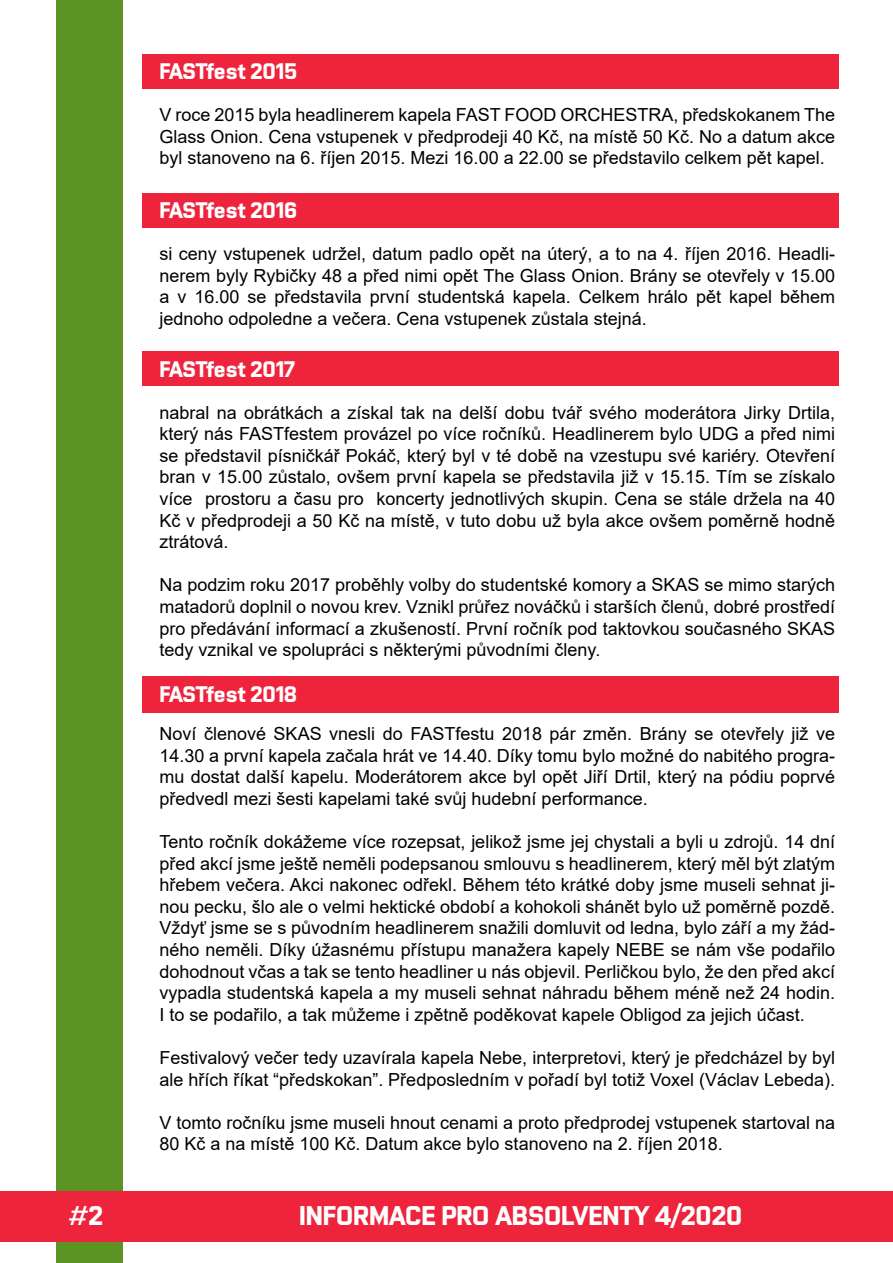
<style>
.page{position:relative;width:893px;height:1263px;background:#fff}
.page>*{position:absolute;margin:0;border:0;box-sizing:border-box;transform-origin:0 0}
.t1{font:700 27px "Vafle VUT";color:#fff}
.t2{font:700 22.5px "Vafle VUT";color:#fff}
.t3{font:18px/21.6px "Arial";color:#000;text-align:justify}
</style>
<div class="page">
<div style="left:56px;top:0;width:67px;height:1263px;background:#5c9424"></div>
<div style="left:0;top:1191px;width:893px;height:51px;background:#ee243d"></div>
<div style="left:142px;top:54px;width:697px;height:35px;background:#ee243d"></div>
<div style="left:142px;top:193px;width:697px;height:35px;background:#ee243d"></div>
<div style="left:142px;top:351px;width:697px;height:35px;background:#ee243d"></div>
<div style="left:142px;top:676px;width:697px;height:36px;background:#ee243d"></div>
<p class="t2" style="left:159px;top:58px;width:139px">FASTfest 2015</p>
<p class="t3" style="left:159px;top:104px;width:677px">V roce 2015 byla headlinerem kapela FAST FOOD ORCHESTRA, předskokanem The Glass Onion. Cena vstupenek v předprodeji 40 Kč, na místě 50 Kč. No a datum akce byl stanoveno na 6. říjen 2015. Mezi 16.00 a 22.00 se představilo celkem pět kapel.</p>
<p class="t2" style="left:159px;top:197px;width:139px">FASTfest 2016</p>
<p class="t3" style="left:159px;top:243px;width:677px">si ceny vstupenek udržel, datum padlo opět na úterý, a to na 4. říjen 2016. Headli&shy;nerem byly Rybičky 48 a před nimi opět The Glass Onion. Brány se otevřely v 15.00 a v 16.00 se představila první studentská kapela. Celkem hrálo pět kapel během jednoho odpoledne a večera. Cena vstupenek zůstala stejná.</p>
<p class="t2" style="left:159px;top:356px;width:137px">FASTfest 2017</p>
<p class="t3" style="left:159px;top:401px;width:677px">nabral na obrátkách a získal tak na delší dobu tvář svého moderátora Jirky Drtila, který nás FASTfestem provázel po více ročníků. Headlinerem bylo UDG a před nimi se představil písničkář Pokáč, který byl v té době na vzestupu své kariéry. Otevření bran v 15.00 zůstalo, ovšem první kapela se představila již v 15.15. Tím se získalo více prostoru a času pro koncerty jednotlivých skupin. Cena se stále držela na 40<br>Kč v předprodeji a 50 Kč na místě, v tuto dobu už byla akce ovšem poměrně hodně ztrátová.</p>
<p class="t3" style="left:159px;top:574px;width:677px">Na podzim roku 2017 proběhly volby do studentské komory a SKAS se mimo starých matadorů doplnil o novou krev. Vznikl průřez nováčků i starších členů, dobré prostředí pro předávání informací a zkušeností. První ročník pod taktovkou současného SKAS tedy vznikal ve spolupráci s některými původními členy.</p>
<p class="t2" style="left:159px;top:681px;width:139px">FASTfest 2018</p>
<p class="t3" style="left:159px;top:723px;width:677px">Noví členové SKAS vnesli do FASTfestu 2018 pár změn. Brány se otevřely již ve 14.30 a první kapela začala hrát ve 14.40. Díky tomu bylo možné do nabitého progra&shy;mu dostat další kapelu. Moderátorem akce byl opět Jiří Drtil, který na pódiu poprvé předvedl mezi šesti kapelami také svůj hudební performance.</p>
<p class="t3" style="left:159px;top:831px;width:677px">Tento ročník dokážeme více rozepsat, jelikož jsme jej chystali a byli u zdrojů. 14 dní před akcí jsme ještě neměli podepsanou smlouvu s headlinerem, který měl být zlatým hřebem večera. Akci nakonec odřekl. Během této krátké doby jsme museli sehnat ji&shy;nou pecku, šlo ale o velmi hektické období a kohokoli shánět bylo už poměrně pozdě.<br>Vždyť jsme se s původním headlinerem snažili domluvit od ledna, bylo září a my žád&shy;ného neměli. Díky úžasnému přístupu manažera kapely NEBE se nám vše podařilo dohodnout včas a tak se tento headliner u nás objevil. Perličkou bylo, že den před akcí vypadla studentská kapela a my museli sehnat náhradu během méně než 24 hodin.<br>I to se podařilo, a tak můžeme i zpětně poděkovat kapele Obligod za jejich účast.</p>
<p class="t3" style="left:159px;top:1047px;width:677px">Festivalový večer tedy uzavírala kapela Nebe, interpretovi, který je předcházel by byl ale hřích říkat “předskokan”. Předposledním v pořadí byl totiž Voxel (Václav Lebeda).</p>
<p class="t3" style="left:159px;top:1111px;width:677px">V tomto ročníku jsme museli hnout cenami a proto předprodej vstupenek startoval na<br>80 Kč a na místě 100 Kč. Datum akce bylo stanoveno na 2. říjen 2018.</p>
<h1 class="t1" style="left:69px;top:1200px;width:36px">#2</h1>
<h1 class="t1" style="left:299px;top:1200px;width:445px">INFORMACE PRO ABSOLVENTY 4/2020</h1>
</div>
